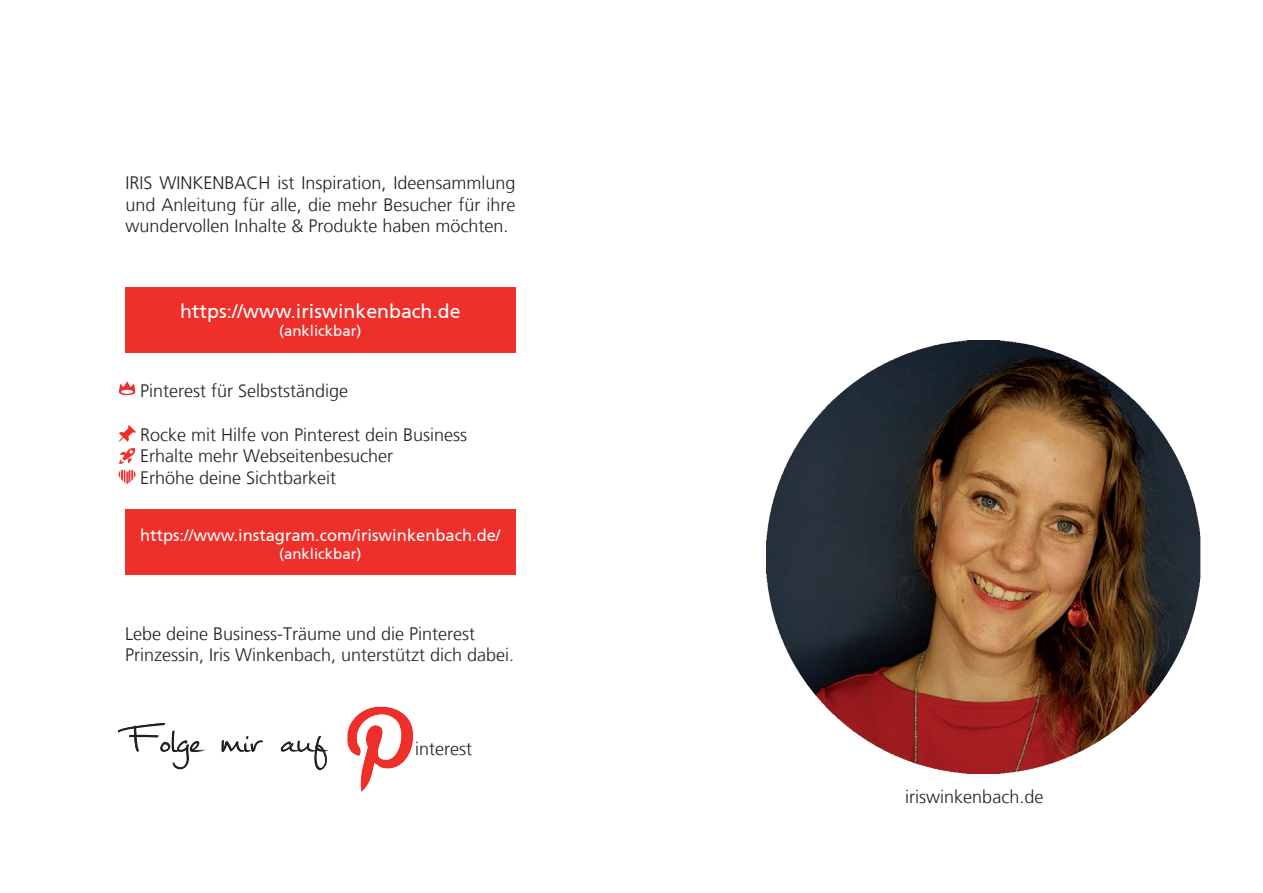
<style>
.page{position:relative;width:1263px;height:893px;background:#fff}
.page>*{position:absolute;margin:0;border:0;box-sizing:border-box;transform-origin:0 0}
.t1{font:64.5px "Mathilde";color:#231f20}
.t2{font:19.5px "Frutiger CE";color:#fff}
.t3{font:300 18px/21.6px "Frutiger LT";color:#231f20}
.t4{font:16.5px "Frutiger CE";color:#fff}
.t5{font:15px "Frutiger CE";color:#fff}
</style>
<div class="page">
<div style="left:125px;top:287px;width:391px;height:66px;background:#ee2f2a"></div>
<div style="left:125px;top:509px;width:391px;height:66px;background:#ee2f2a"></div>
<img style="left:766px;top:340px;width:434px;height:434px">
<img style="left:118px;top:381px;width:18px;height:15px">
<img style="left:118px;top:425px;width:18px;height:59px">
<img style="left:347px;top:707px;width:66px;height:85px">
<p class="t3" style="left:125px;top:172px;width:392px;text-align:justify">IRIS WINKENBACH ist Inspiration, Ideensammlung und Anleitung für alle, die mehr Besucher für ihre wundervollen Inhalte &amp; Produkte haben möchten.</p>
<p class="t2" style="left:180px;top:300px;width:282px">https://www.iriswinkenbach.de</p>
<p class="t5" style="left:279px;top:322px;width:84px">(anklickbar)</p>
<p class="t3" style="left:140px;top:381px;width:210px">Pinterest für Selbstständige</p>
<p class="t3" style="left:140px;top:424px;width:329px">Rocke mit Hilfe von Pinterest dein Business<br>Erhalte mehr Webseitenbesucher<br>Erhöhe deine Sichtbarkeit</p>
<p class="t4" style="left:140px;top:526px;width:362px">https://www.instagram.com/iriswinkenbach.de/</p>
<p class="t5" style="left:279px;top:545px;width:84px">(anklickbar)</p>
<p class="t3" style="left:125px;top:623px;width:391px">Lebe deine Business-Träume und die Pinterest<br>Prinzessin, Iris Winkenbach, unterstützt dich dabei.</p>
<h1 class="t1" style="left:128px;top:691px;width:201px">Folge mir auf</h1>
<p class="t3" style="left:415px;top:738px;width:58px">interest</p>
<p class="t3" style="left:905px;top:786px;width:140px">iriswinkenbach.de</p>
</div>
